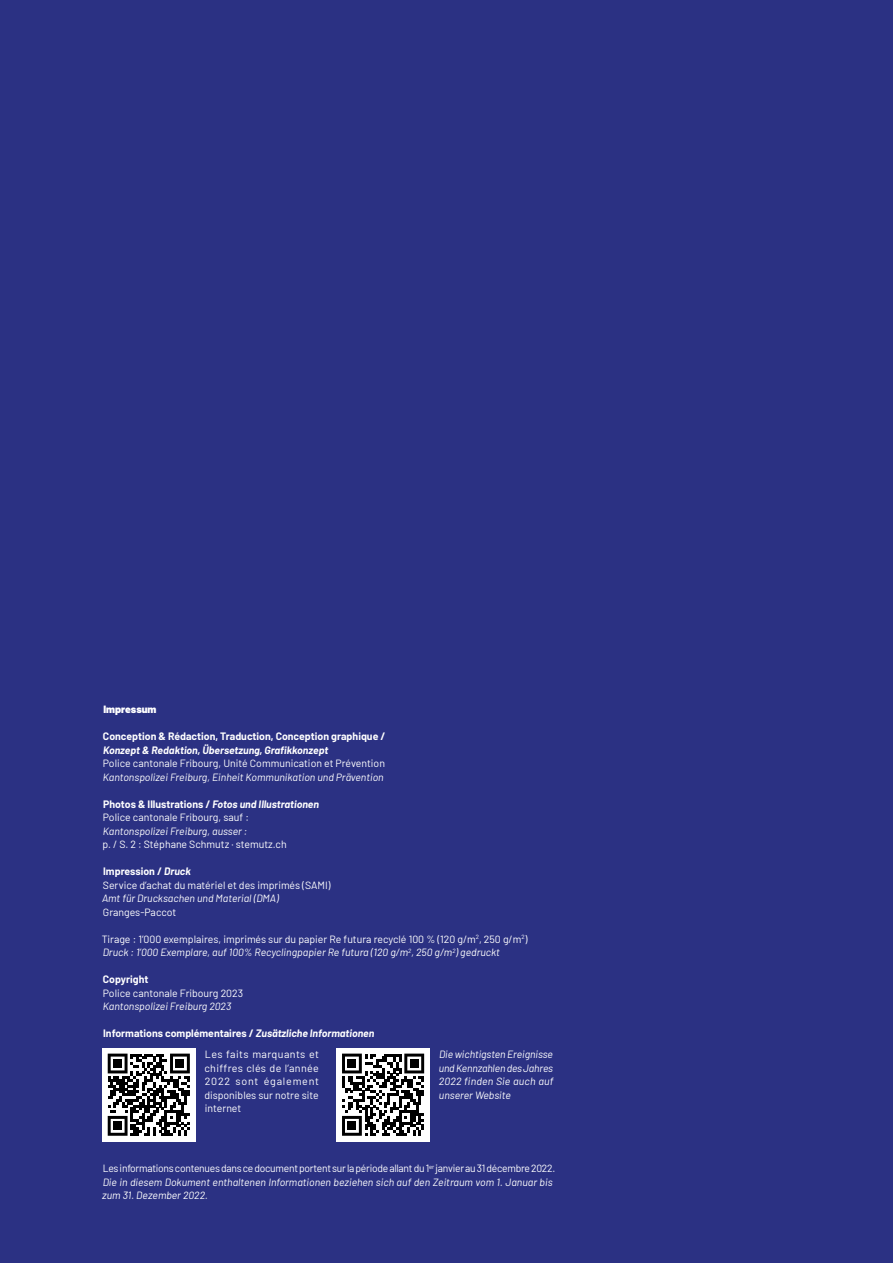
<style>
.page{position:relative;width:893px;height:1263px;background:#2b3183}
.page>*{position:absolute;margin:0;border:0;box-sizing:border-box;transform-origin:0 0}
.t1{font:10.5px/13.5px "Barlow";color:#fff}
.t2{font:italic 10.5px/13.5px "Barlow";color:#fff}
.t3{font:700 10.5px "Barlow";color:#fff}
.t4{font:italic 700 10.5px "Barlow";color:#fff}
.t5{font:900 10.5px "Barlow";color:#fff}
.s1{font-weight:700}
.s2{font-weight:700;font-style:italic}
.s3{font-style:italic}
.s4{font-style:normal}
</style>
<div class="page">
<div style="left:102px;top:1048px;width:94px;height:93px;background:#fff"></div>
<svg style="left:108px;top:1053px;width:82px;height:83px"></svg>
<div style="left:113px;top:1059px;width:9px;height:9px;background:#000"></div>
<div style="left:176px;top:1059px;width:8px;height:9px;background:#000"></div>
<div style="left:113px;top:1121px;width:9px;height:9px;background:#000"></div>
<div style="left:336px;top:1048px;width:94px;height:93px;background:#fff"></div>
<svg style="left:342px;top:1053px;width:82px;height:83px"></svg>
<div style="left:348px;top:1059px;width:8px;height:9px;background:#000"></div>
<div style="left:410px;top:1059px;width:8px;height:9px;background:#000"></div>
<div style="left:348px;top:1121px;width:8px;height:9px;background:#000"></div>
<p class="t5" style="left:103px;top:701px;width:54px">Impressum</p>
<p class="t3" style="left:103px;top:729px;width:284px">Conception &amp; Rédaction, Traduction, Conception graphique /</p>
<p class="t4" style="left:103px;top:742px;width:227px">Konzept &amp; Redaktion, Übersetzung, Grafikkonzept</p>
<p class="t1" style="left:103px;top:756px;width:284px">Police cantonale Fribourg, Unité Communication et Prévention</p>
<p class="t2" style="left:103px;top:769px;width:282px">Kantonspolizei Freiburg, Einheit Kommunikation und Prävention</p>
<p class="t1" style="left:103px;top:796px;width:218px"><span class="s1">Photos &amp; Illustrations /</span> <span class="s2">Fotos und Illustrationen<br></span>Police cantonale Fribourg, sauf :</p>
<p class="t2" style="left:103px;top:823px;width:146px">Kantonspolizei Freiburg, ausser :</p>
<p class="t1" style="left:103px;top:837px;width:186px">p. / S. 2 : Stéphane Schmutz · stemutz.ch</p>
<p class="t1" style="left:103px;top:864px;width:229px"><span class="s1">Impression /</span> <span class="s2">Druck<br></span>Service d’achat du matériel et des imprimés (SAMI)</p>
<p class="t2" style="left:102px;top:891px;width:178px">Amt für Drucksachen und Material (DMA)</p>
<p class="t1" style="left:103px;top:904px;width:75px">Granges-Paccot</p>
<p class="t1" style="left:102px;top:931px;width:427px">Tirage : 1’000 exemplaires, imprimés sur du papier Re futura recyclé 100 % (120 g/m<sup>2</sup>, 250 g/m<sup>2</sup>)<br><span class="s3">Druck : 1’000 Exemplare, auf 100% Recyclingpapier Re futura (120 g/m</span><sup>2</sup><span class="s3">, 250 g/m</span><sup>2</sup><span class="s3">) gedruckt</span></p>
<p class="t3" style="left:103px;top:972px;width:47px">Copyright</p>
<p class="t1" style="left:103px;top:985px;width:142px">Police cantonale Fribourg 2023</p>
<p class="t2" style="left:103px;top:999px;width:130px">Kantonspolizei Freiburg 2023</p>
<p class="t3" style="left:103px;top:1026px;width:273px">Informations complémentaires / <span class="s3">Zusätzliche Informationen</span></p>
<p class="t1" style="left:204px;top:1047px;width:116px;text-align:justify">Les faits marquants et chiffres clés de l’année 2022 sont également disponibles sur notre site internet</p>
<p class="t2" style="left:439px;top:1047px;width:116px;text-align:justify">Die wichtigsten Ereignisse und Kennzahlen des Jahres 2022 finden Sie auch auf unserer Website</p>
<p class="t2" style="left:102px;top:1161px;width:455px"><span class="s4">Les informations contenues dans ce document portent sur la période allant du 1</span><sup>er</sup> <span class="s4">janvier au 31 décembre 2022.<br></span>Die in diesem Dokument enthaltenen Informationen beziehen sich auf den Zeitraum vom 1. Januar bis zum 31. Dezember 2022.</p>
</div>
